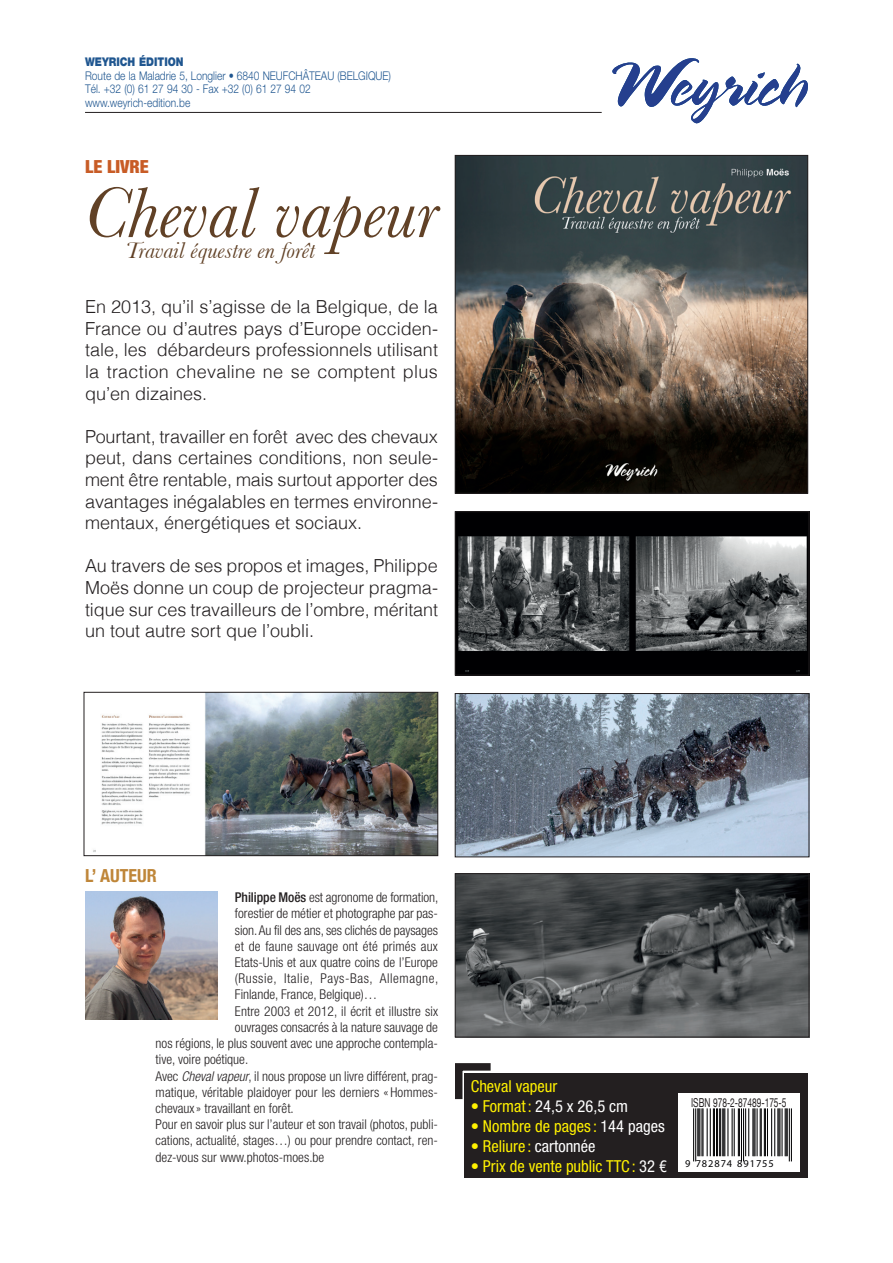
<style>
.page{position:relative;width:893px;height:1263px;background:#fff}
.page>*{position:absolute;margin:0;border:0;box-sizing:border-box;transform-origin:0 0}
.t1{font:italic 73.65px "Baskerville";color:#614126}
.t2{font:italic 23.7px "Baskerville";color:#614126}
.t3{font:300 18px/21.6px "Helvetica";color:#231f20;text-align:justify}
.t4{font:700 condensed 18px "Helvetica Neue";color:#bf8639}
.t5{font:900 condensed 18px "Helvetica Neue";color:#c85c26}
.t6{font:condensed 16.5px "Helvetica Neue";color:#fff101}
.t7{font:condensed 16.5px "Helvetica Neue";color:#fff}
.t8{font:300 condensed 13.5px/16.2px "Helvetica Neue";color:#231f20;text-align:justify}
.Normal_e{font:12.3px "Helvetica Neue";color:#231f20;scale:.68 1}
.Normal_e-2{font:300 12px "Helvetica Neue";color:#1f5690;scale:.85 1}
.Normal_e-3{font:900 12px "Helvetica Neue";color:#1f5690;scale:.85 1}
.t9{font:10.35px "Myriad Pro";letter-spacing:.085em;color:#000002}
.s1{font-weight:500}
.s2{font-style:italic}
.s3{color:#fff101}
.s4{color:#fff}
</style>
<div class="page">
<hr style="left:85px;top:112px;width:517px;height:1px;background:#231f20">
<img style="left:457px;top:157px;width:349px;height:334px">
<div style="left:455px;top:155px;width:353px;height:338px;border:1px solid #231f20"></div>
<img style="left:457px;top:513px;width:350px;height:160px">
<div style="left:455px;top:511px;width:354px;height:164px;border:1px solid #231f20"></div>
<img style="left:457px;top:875px;width:350px;height:160px">
<div style="left:455px;top:873px;width:354px;height:164px;border:1px solid #231f20"></div>
<img style="left:93px;top:694px;width:343px;height:160px">
<div style="left:84px;top:692px;width:354px;height:164px;border:1px solid #231f20"></div>
<img style="left:457px;top:695px;width:350px;height:160px">
<div style="left:455px;top:693px;width:354px;height:164px;border:1px solid #231f20"></div>
<svg style="left:612px;top:58px;width:196px;height:66px"></svg>
<div style="left:464px;top:1073px;width:344px;height:105px;background:#231f20"></div>
<div style="left:678px;top:1093px;width:121px;height:16px;background:#fff"></div>
<svg style="left:455px;top:1063px;width:36px;height:37px"></svg>
<svg style="left:678px;top:1109px;width:121px;height:62px;background:#ebebeb"></svg>
<hr style="left:693px;top:1109px;width:1px;height:52px;background:#000002">
<hr style="left:695px;top:1109px;width:1px;height:52px;background:#000002">
<hr style="left:697px;top:1109px;width:1px;height:47px;background:#000002">
<hr style="left:698px;top:1109px;width:1px;height:47px;background:#000002">
<hr style="left:699px;top:1109px;width:1px;height:47px;background:#000002">
<hr style="left:701px;top:1109px;width:1px;height:47px;background:#000002">
<hr style="left:702px;top:1109px;width:1px;height:47px;background:#000002">
<hr style="left:707px;top:1109px;width:1px;height:47px;background:#000002">
<hr style="left:710px;top:1109px;width:1px;height:47px;background:#000002">
<hr style="left:713px;top:1109px;width:1px;height:47px;background:#000002">
<hr style="left:714px;top:1109px;width:1px;height:47px;background:#000002">
<hr style="left:716px;top:1109px;width:1px;height:47px;background:#000002">
<hr style="left:717px;top:1109px;width:1px;height:47px;background:#000002">
<hr style="left:719px;top:1109px;width:1px;height:47px;background:#000002">
<hr style="left:720px;top:1109px;width:1px;height:47px;background:#000002">
<hr style="left:722px;top:1109px;width:1px;height:47px;background:#000002">
<hr style="left:723px;top:1109px;width:1px;height:47px;background:#000002">
<hr style="left:724px;top:1109px;width:1px;height:47px;background:#000002">
<hr style="left:727px;top:1109px;width:1px;height:47px;background:#000002">
<hr style="left:732px;top:1109px;width:1px;height:47px;background:#000002">
<hr style="left:734px;top:1109px;width:1px;height:47px;background:#000002">
<hr style="left:738px;top:1109px;width:1px;height:47px;background:#000002">
<hr style="left:739px;top:1109px;width:1px;height:47px;background:#000002">
<hr style="left:741px;top:1109px;width:1px;height:52px;background:#000002">
<hr style="left:743px;top:1109px;width:1px;height:52px;background:#000002">
<hr style="left:745px;top:1109px;width:1px;height:47px;background:#000002">
<hr style="left:748px;top:1109px;width:1px;height:47px;background:#000002">
<hr style="left:752px;top:1109px;width:1px;height:47px;background:#000002">
<hr style="left:753px;top:1109px;width:1px;height:47px;background:#000002">
<hr style="left:754px;top:1109px;width:1px;height:47px;background:#000002">
<hr style="left:757px;top:1109px;width:1px;height:47px;background:#000002">
<hr style="left:760px;top:1109px;width:1px;height:47px;background:#000002">
<hr style="left:761px;top:1109px;width:1px;height:47px;background:#000002">
<hr style="left:764px;top:1109px;width:1px;height:47px;background:#000002">
<hr style="left:765px;top:1109px;width:1px;height:47px;background:#000002">
<hr style="left:767px;top:1109px;width:1px;height:47px;background:#000002">
<hr style="left:771px;top:1109px;width:1px;height:47px;background:#000002">
<hr style="left:774px;top:1109px;width:1px;height:47px;background:#000002">
<hr style="left:777px;top:1109px;width:1px;height:47px;background:#000002">
<hr style="left:778px;top:1109px;width:1px;height:47px;background:#000002">
<hr style="left:779px;top:1109px;width:1px;height:47px;background:#000002">
<hr style="left:781px;top:1109px;width:1px;height:47px;background:#000002">
<hr style="left:785px;top:1109px;width:1px;height:47px;background:#000002">
<hr style="left:786px;top:1109px;width:1px;height:47px;background:#000002">
<hr style="left:787px;top:1109px;width:1px;height:47px;background:#000002">
<hr style="left:789px;top:1109px;width:1px;height:52px;background:#000002">
<hr style="left:791px;top:1109px;width:1px;height:52px;background:#000002">
<img style="left:85px;top:891px;width:133px;height:128px">
<p class="Normal_e-3" style="left:85px;top:55px;width:117px">WEYRICH ÉDITION</p>
<p class="Normal_e-2" style="left:85px;top:68px;width:362px">Route de la Maladrie 5, Longlier • 6840 NEUFCHÂTEAU (BELGIQUE)</p>
<p class="Normal_e-2" style="left:85px;top:82px;width:267px">Tél. +32 (0) 61 27 94 30 - Fax +32 (0) 61 27 94 02</p>
<p class="Normal_e-2" style="left:85px;top:95px;width:125px">www.weyrich-edition.be</p>
<p class="t5" style="left:85px;top:155px;width:65px">LE LIVRE</p>
<p class="t1" style="left:84px;top:169px;width:356px">Cheval vapeur</p>
<p class="t2" style="left:125px;top:237px;width:191px">Travail équestre en forêt</p>
<p class="t3" style="left:85px;top:296px;width:354px">En 2013, qu’il s’agisse de la Belgique, de la France ou d’autres pays d’Europe occiden&shy;tale, les débardeurs professionnels utilisant la traction chevaline ne se comptent plus qu’en dizaines.</p>
<p class="t3" style="left:85px;top:425px;width:354px">Pourtant, travailler en forêt avec des chevaux peut, dans certaines conditions, non seule&shy;ment être rentable, mais surtout apporter des avantages inégalables en termes environne&shy;mentaux, énergétiques et sociaux.</p>
<p class="t3" style="left:85px;top:555px;width:355px">Au travers de ses propos et images, Philippe Moës donne un coup de projecteur pragma&shy;tique sur ces travailleurs de l’ombre, méritant un tout autre sort que l’oubli.</p>
<p class="t4" style="left:85px;top:865px;width:73px">L’ AUTEUR</p>
<p class="t8" style="left:235px;top:889px;width:205px"><span class="s1">Philippe Moës</span> est agronome de formation, forestier de métier et photographe par pas&shy;sion. Au fil des ans, ses clichés de paysages et de faune sauvage ont été primés aux Etats-Unis et aux quatre coins de l’Europe (Russie, Italie, Pays-Bas, Allemagne, Finlande, France, Belgique)…</p>
<p class="t8" style="left:235px;top:1003px;width:205px">Entre 2003 et 2012, il écrit et illustre six</p>
<p class="t8" style="left:235px;top:1019px;width:205px">ouvrages consacrés à la nature sauvage de</p>
<p class="t8" style="left:156px;top:1035px;width:284px">nos régions, le plus souvent avec une approche contempla-</p>
<p class="t8" style="left:156px;top:1051px;width:94px">tive, voire poétique.</p>
<p class="t8" style="left:156px;top:1067px;width:284px">Avec <span class="s2">Cheval vapeur</span>, il nous propose un livre différent, prag&shy;matique, véritable plaidoyer pour les derniers « Hommes&shy;chevaux» travaillant en forêt.</p>
<p class="t8" style="left:156px;top:1116px;width:284px">Pour en savoir plus sur l’auteur et son travail (photos, publi&shy;cations, actualité, stages…) ou pour prendre contact, ren&shy;dez-vous sur www.photos-moes.be</p>
<p class="t6" style="left:471px;top:1077px;width:88px">Cheval vapeur</p>
<p class="t7" style="left:471px;top:1097px;width:159px"><span class="s3">• Format:</span> 24,5 x 26,5 cm</p>
<p class="t6" style="left:471px;top:1116px;width:196px">• Nombre de pages : <span class="s4">144 pages</span></p>
<p class="t6" style="left:471px;top:1136px;width:126px">• Reliure : <span class="s4">cartonnée</span></p>
<p class="t6" style="left:471px;top:1156px;width:198px">• Prix de vente public TTC: <span class="s4">32 €</span></p>
<p class="Normal_e" style="left:691px;top:1095px;width:142px">ISBN 978-2-87489-175-5</p>
<p class="t9" style="left:685px;top:1157px;width:90px">9 782874 891755</p>
</div>
